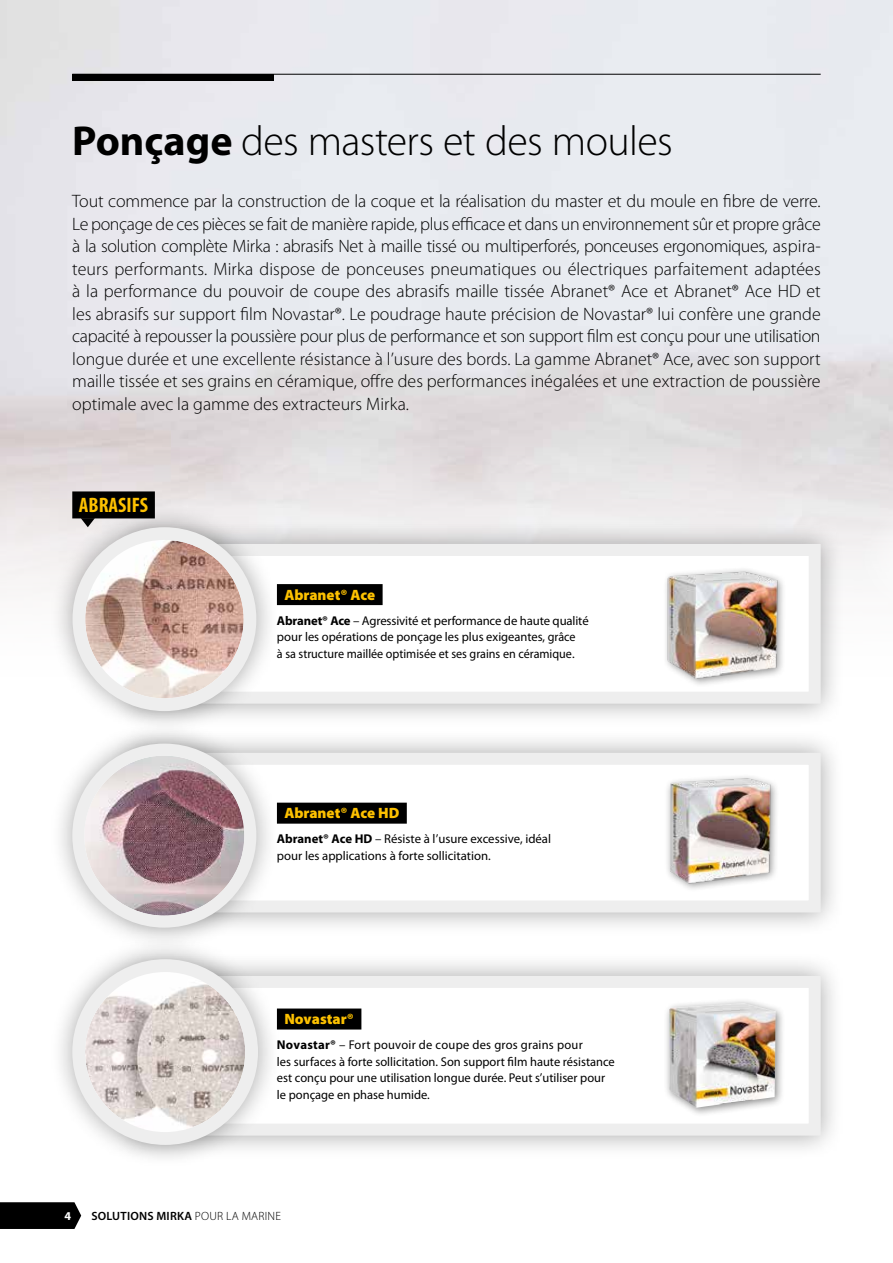
<style>
.page{position:relative;width:893px;height:1263px;background:#fff}
.page>*{position:absolute;margin:0;border:0;box-sizing:border-box;transform-origin:0 0}
.t1{font:300 42px "Myriad Pro";letter-spacing:-.015em;color:#000}
.t2{font:700 condensed 21px "Myriad Pro";color:#fdc100}
.t3{font:300 18px/22.5px "Myriad Pro";color:#000;text-align:justify}
.t4{font:900 15px "Myriad Pro";color:#fdc100}
.t5{font:12.75px/16.5px "Myriad Pro";color:#000}
.t6{font:600 12px "Myriad Pro";letter-spacing:.02em;color:#000}
.t7{font:700 12px "Myriad Pro";color:#fff}
.s1{font-weight:700}
.s2{font-weight:300}
</style>
<div class="page">
<hr style="left:72px;top:74px;width:749px;height:1px;background:#000">
<div style="left:72px;top:74px;width:202px;height:7px;background:#000"></div>
<svg style="left:0;top:1202px;width:81px;height:27px;background:#0c0c0c"></svg>
<div style="left:109px;top:729px;width:735px;height:207px;background:#000;opacity:.35"></div>
<svg style="left:280px;top:747px;width:547px;height:171px"></svg>
<div style="left:49px;top:720px;width:231px;height:231px;background:#000;opacity:.35"></div>
<div style="left:78px;top:749px;width:172px;height:173px;background:#eee;border-radius:50%"></div>
<img style="left:84px;top:755px;width:160px;height:161px;border-radius:80px">
<div style="left:72px;top:743px;width:184px;height:185px;border:12px solid #eee;border-radius:50%"></div>
<div style="left:111px;top:952px;width:733px;height:207px;background:#000;opacity:.35"></div>
<svg style="left:282px;top:970px;width:545px;height:172px"></svg>
<div style="left:49px;top:936px;width:233px;height:232px;background:#000;opacity:.35"></div>
<div style="left:79px;top:965px;width:173px;height:173px;background:#eee;border-radius:50%"></div>
<img style="left:85px;top:972px;width:160px;height:160px;border-radius:80px">
<div style="left:72px;top:959px;width:186px;height:186px;border:13px solid #eee;border-radius:50%"></div>
<svg style="left:859px;top:474px;width:34px;height:160px"></svg>
<div style="left:72px;top:491px;width:83px;height:27px;background:#000"></div>
<div style="left:109px;top:520px;width:735px;height:207px;background:#000;opacity:.35"></div>
<svg style="left:280px;top:538px;width:547px;height:172px"></svg>
<div style="left:49px;top:504px;width:231px;height:230px;background:#000;opacity:.35"></div>
<div style="left:79px;top:534px;width:171px;height:171px;background:#eee;border-radius:50%"></div>
<img style="left:85px;top:540px;width:159px;height:158px;border-radius:79px">
<div style="left:72px;top:527px;width:184px;height:184px;border:13px solid #eee;border-radius:50%"></div>
<div style="left:277px;top:584px;width:106px;height:21px;background:#000"></div>
<div style="left:663px;top:566px;width:124px;height:122px;background:#000;opacity:.45"></div>
<img style="left:661px;top:566px;width:121px;height:118px">
<div style="left:277px;top:1008px;width:84px;height:21px;background:#000"></div>
<div style="left:663px;top:997px;width:123px;height:120px;background:#000;opacity:.45"></div>
<img style="left:669px;top:1003px;width:107px;height:105px">
<div style="left:277px;top:803px;width:130px;height:21px;background:#000"></div>
<div style="left:664px;top:773px;width:116px;height:119px;background:#fff"></div>
<img style="left:658px;top:770px;width:118px;height:118px">
<h1 class="t1" style="left:72px;top:118px;width:602px"><span class="s1">Ponçage</span> des masters et des moules</h1>
<p class="t3" style="left:72px;top:190px;width:750px">Tout commence par la construction de la coque et la réalisation du master et du moule en fibre de verre.<br>Le ponçage de ces pièces se fait de manière rapide, plus efficace et dans un environnement sûr et propre grâce à la solution complète Mirka : abrasifs Net à maille tissé ou multiperforés, ponceuses ergonomiques, aspira&shy;teurs performants. Mirka dispose de ponceuses pneumatiques ou électriques parfaitement adaptées à la performance du pouvoir de coupe des abrasifs maille tissée Abranet® Ace et Abranet® Ace HD et les abrasifs sur support film Novastar®. Le poudrage haute précision de Novastar® lui confère une grande capacité à repousser la poussière pour plus de performance et son support film est conçu pour une utilisation longue durée et une excellente résistance à l’usure des bords. La gamme Abranet® Ace, avec son support maille tissée et ses grains en céramique, offre des performances inégalées et une extraction de poussière optimale avec la gamme des extracteurs Mirka.</p>
<p class="t2" style="left:79px;top:492px;width:71px">ABRASIFS</p>
<p class="t4" style="left:284px;top:586px;width:92px">Abranet® Ace</p>
<p class="t5" style="left:277px;top:613px;width:313px"><span class="s1">Abranet® Ace</span> – Agressivité et performance de haute qualité pour les opérations de ponçage les plus exigeantes, grâce<br>à sa structure maillée optimisée et ses grains en céramique.</p>
<p class="t4" style="left:284px;top:805px;width:116px">Abranet® Ace HD</p>
<p class="t5" style="left:277px;top:831px;width:276px"><span class="s1">Abranet® Ace HD</span> – Résiste à l’usure excessive, idéal pour les applications à forte sollicitation.</p>
<p class="t4" style="left:284px;top:1011px;width:71px">Novastar®</p>
<p class="t5" style="left:277px;top:1037px;width:339px"><span class="s1">Novastar®</span> – Fort pouvoir de coupe des gros grains pour<br>les surfaces à forte sollicitation. Son support film haute résistance est conçu pour une utilisation longue durée. Peut s’utiliser pour le ponçage en phase humide.</p>
<p class="t7" style="left:65px;top:1208px;width:8px">4</p>
<p class="t6" style="left:91px;top:1209px;width:191px">SOLUTIONS MIRKA <span class="s2">POUR LA MARINE</span></p>
</div>
